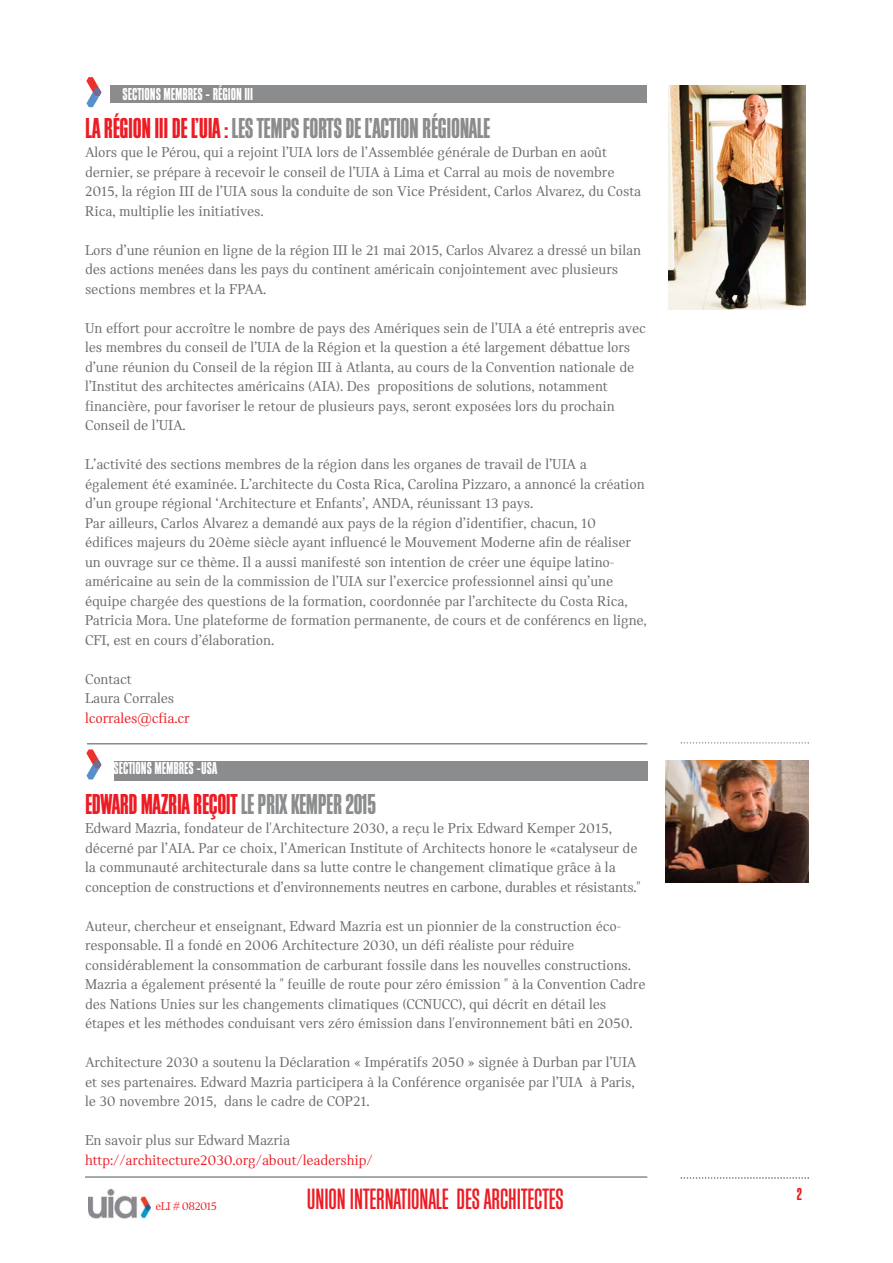
<style>
.page{position:relative;width:893px;height:1263px;background:#fff}
.page>*{position:absolute;margin:0;border:0;box-sizing:border-box;transform-origin:0 0}
.t1{font:30.6px "Block Gothic Medium Extra Cond";color:#ed1c24}
.t2{font:30px "Block Gothic Bold Extra Cond";letter-spacing:-.01em;color:#8a8c8e}
.t3{font:30px "Block Gothic Bold Extra Cond";letter-spacing:-.01em;color:#ed1c24}
.t4{font:18px "Block Gothic Bold Extra Cond";color:#fff}
.t5{font:18px "Block Gothic Bold Extra Cond";color:#ed1c24}
.t6{font:15px/19.5px "Catalog";letter-spacing:-.01em;color:#696a6c}
.t7{font:15px "Catalog";letter-spacing:-.01em;color:#ed1c24}
.t8{font:12px "Catalog";letter-spacing:-.05em;color:#ed1c24}
.s1{color:#ed1c24}
.s2{color:#8a8c8e}
</style>
<div class="page">
<div style="left:111px;top:86px;width:536px;height:17px;background:#8a8c8e"></div>
<svg style="left:86px;top:77px;width:15px;height:30px"></svg>
<svg style="left:680px;top:742px;width:129px;height:2px"></svg>
<hr style="left:85px;top:1176px;width:562px;height:2px;background:#8a8c8e">
<svg style="left:680px;top:1177px;width:129px;height:2px"></svg>
<img style="left:88px;top:1189px;width:62px;height:29px">
<svg style="left:86px;top:749px;width:15px;height:31px"></svg>
<div style="left:114px;top:761px;width:533px;height:19px;background:#8a8c8e"></div>
<hr style="left:87px;top:743px;width:560px;height:2px;background:#8a8c8e">
<img style="left:665px;top:760px;width:143px;height:122px">
<svg style="left:805px;top:85px;width:1px;height:222px"></svg>
<img style="left:668px;top:85px;width:137px;height:225px">
<p class="t4" style="left:123px;top:88px;width:132px">SECTIONS MEMBRES – RÉGION III</p>
<h2 class="t2" style="left:85px;top:118px;width:407px"><span class="s1">LA RÉGION III DE L’UIA :</span>LES TEMPS FORTS DE L’ACTION RÉGIONALE</h2>
<p class="t6" style="left:85px;top:144px;width:557px">Alors que le Pérou, qui a rejoint l’UIA lors de l’Assemblée générale de Durban en août dernier, se prépare à recevoir le conseil de l’UIA à Lima et Carral au mois de novembre 2015, la région III de l’UIA sous la conduite de son Vice Président, Carlos Alvarez, du Costa Rica, multiplie les initiatives.</p>
<p class="t6" style="left:85px;top:242px;width:557px">Lors d’une réunion en ligne de la région III le 21 mai 2015, Carlos Alvarez a dressé un bilan des actions menées dans les pays du continent américain conjointement avec plusieurs sections membres et la FPAA.</p>
<p class="t6" style="left:85px;top:320px;width:562px">Un effort pour accroître le nombre de pays des Amériques sein de l’UIA a été entrepris avec les membres du conseil de l’UIA de la Région et la question a été largement débattue lors d’une réunion du Conseil de la région III à Atlanta, au cours de la Convention nationale de l’Institut des architectes américains (AIA). Des propositions de solutions, notamment financière, pour favoriser le retour de plusieurs pays, seront exposées lors du prochain Conseil de l’UIA.</p>
<p class="t6" style="left:85px;top:456px;width:563px">L’activité des sections membres de la région dans les organes de travail de l’UIA a également été examinée. L’architecte du Costa Rica, Carolina Pizzaro, a annoncé la création d’un groupe régional ‘Architecture et Enfants’, ANDA, réunissant 13 pays.<br>Par ailleurs, Carlos Alvarez a demandé aux pays de la région d’identifier, chacun, 10 édifices majeurs du 20ème siècle ayant influencé le Mouvement Moderne afin de réaliser un ouvrage sur ce thème. Il a aussi manifesté son intention de créer une équipe latino&shy;américaine au sein de la commission de l’UIA sur l’exercice professionnel ainsi qu’une équipe chargée des questions de la formation, coordonnée par l’architecte du Costa Rica, Patricia Mora. Une plateforme de formation permanente, de cours et de conférencs en ligne, CFI, est en cours d’élaboration.</p>
<p class="t6" style="left:85px;top:671px;width:91px">Contact<br>Laura Corrales</p>
<p class="t7" style="left:85px;top:712px;width:106px">lcorrales@cfia.cr</p>
<p class="t4" style="left:114px;top:762px;width:105px">SECTIONS MEMBRES –USA</p>
<h2 class="t3" style="left:85px;top:794px;width:292px">EDWARD MAZRIA REÇOIT<span class="s2">LE PRIX KEMPER 2015</span></h2>
<p class="t6" style="left:85px;top:820px;width:557px">Edward Mazria, fondateur de l'Architecture 2030, a reçu le Prix Edward Kemper 2015, décerné par l’AIA. Par ce choix, l’American Institute of Architects honore le «catalyseur de la communauté architecturale dans sa lutte contre le changement climatique grâce à la conception de constructions et d’environnements neutres en carbone, durables et résistants."</p>
<p class="t6" style="left:85px;top:917px;width:562px">Auteur, chercheur et enseignant, Edward Mazria est un pionnier de la construction éco&shy;responsable. Il a fondé en 2006 Architecture 2030, un défi réaliste pour réduire considérablement la consommation de carburant fossile dans les nouvelles constructions.<br>Mazria a également présenté la " feuille de route pour zéro émission " à la Convention Cadre des Nations Unies sur les changements climatiques (CCNUCC), qui décrit en détail les étapes et les méthodes conduisant vers zéro émission dans l'environnement bâti en 2050.</p>
<p class="t6" style="left:85px;top:1054px;width:553px;text-align:justify">Architecture 2030 a soutenu la Déclaration « Impératifs 2050 » signée à Durban par l’UIA et ses partenaires. Edward Mazria participera à la Conférence organisée par l’UIA à Paris, le 30 novembre 2015, dans le cadre de COP21.</p>
<p class="t6" style="left:85px;top:1132px;width:206px">En savoir plus sur Edward Mazria</p>
<p class="t7" style="left:85px;top:1154px;width:289px">http://architecture2030.org/about/leadership/</p>
<p class="t8" style="left:156px;top:1201px;width:63px">eLI # 082015</p>
<h1 class="t1" style="left:307px;top:1188px;width:258px">UNION INTERNATIONALE DES ARCHITECTES</h1>
<p class="t5" style="left:796px;top:1188px;width:7px">2</p>
</div>
